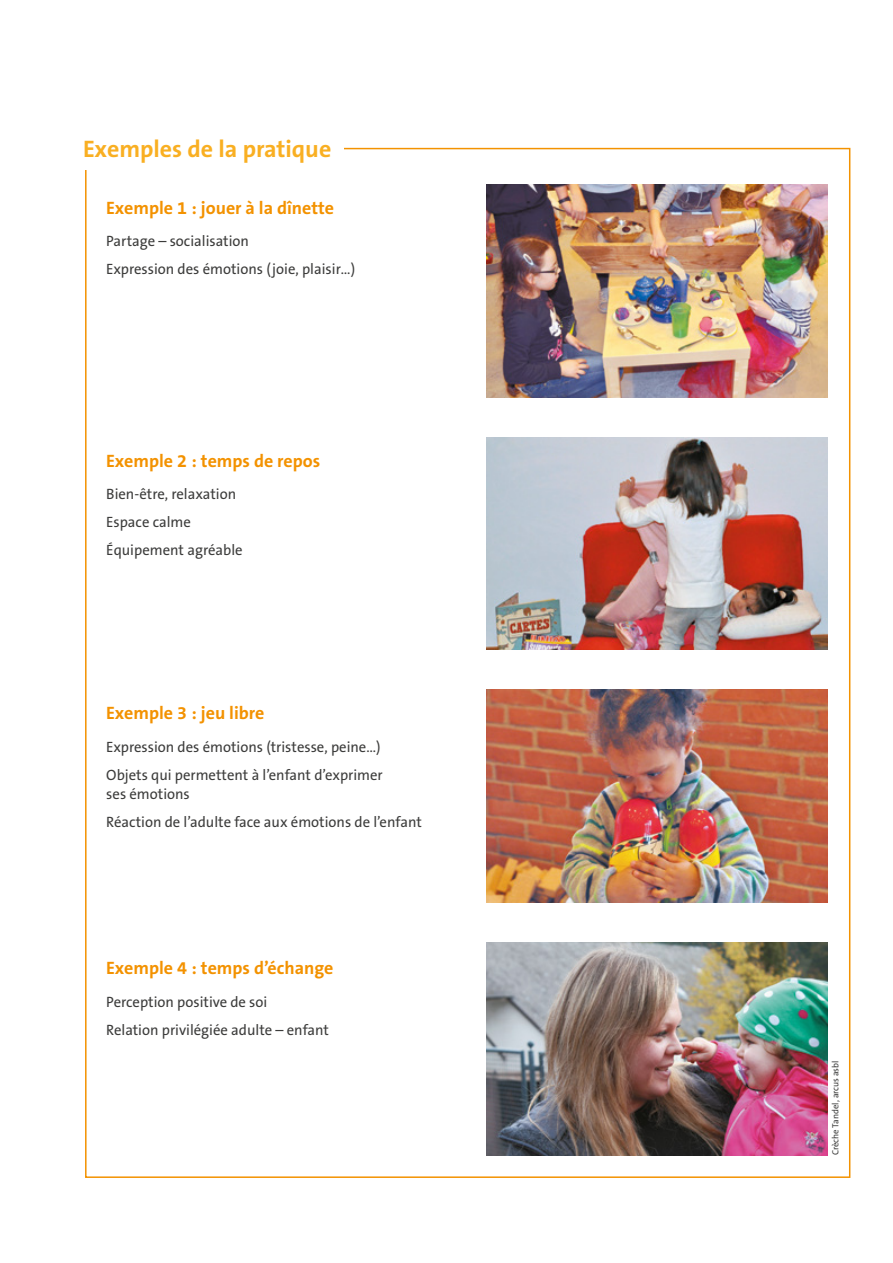
<style>
.page{position:relative;width:893px;height:1263px;background:#fff}
.page>*{position:absolute;margin:0;border:0;box-sizing:border-box;transform-origin:0 0}
.t1{font:700 24px "The Sans B7";color:#f9af22}
.t2{font:700 18px "The Sans B7";color:#f39200}
.t3{font:15px/28px "The Sans B5 Plain";color:#3c3c3b}
.t4{font:9px "The Sans B5 Plain";color:#3c3c3b}
</style>
<div class="page">
<img style="left:487px;top:942px;width:340px;height:213px">
<img style="left:487px;top:437px;width:340px;height:213px">
<img style="left:487px;top:185px;width:340px;height:212px">
<img style="left:487px;top:690px;width:340px;height:212px">
<h1 class="t1" style="left:83px;top:136px;width:250px">Exemples de la pratique</h1>
<p class="t2" style="left:106px;top:198px;width:229px">Exemple 1 : jouer à la dînette</p>
<p class="t3" style="left:106px;top:228px;width:250px">Partage – socialisation<br>Expression des émotions (joie, plaisir…)</p>
<p class="t2" style="left:106px;top:451px;width:215px">Exemple 2 : temps de repos</p>
<p class="t3" style="left:106px;top:480px;width:138px">Bien-être, relaxation<br>Espace calme<br>Équipement agréable</p>
<p class="t2" style="left:106px;top:704px;width:160px">Exemple 3 : jeu libre</p>
<p class="t3" style="left:106px;top:733px;width:278px">Expression des émotions (tristesse, peine…)<br>Objets qui permettent à l’enfant d’exprimer</p>
<p class="t3" style="left:106px;top:780px;width:317px">ses émotions<br>Réaction de l’adulte face aux émotions de l’enfant</p>
<p class="t2" style="left:106px;top:959px;width:229px">Exemple 4 : temps d’échange</p>
<p class="t3" style="left:106px;top:988px;width:224px">Perception positive de soi<br>Relation privilégiée adulte – enfant</p>
<p class="t4" style="left:831px;top:1155px;width:96px;rotate:-90deg">Crèche Tandel, arcus asbl</p>
</div>
